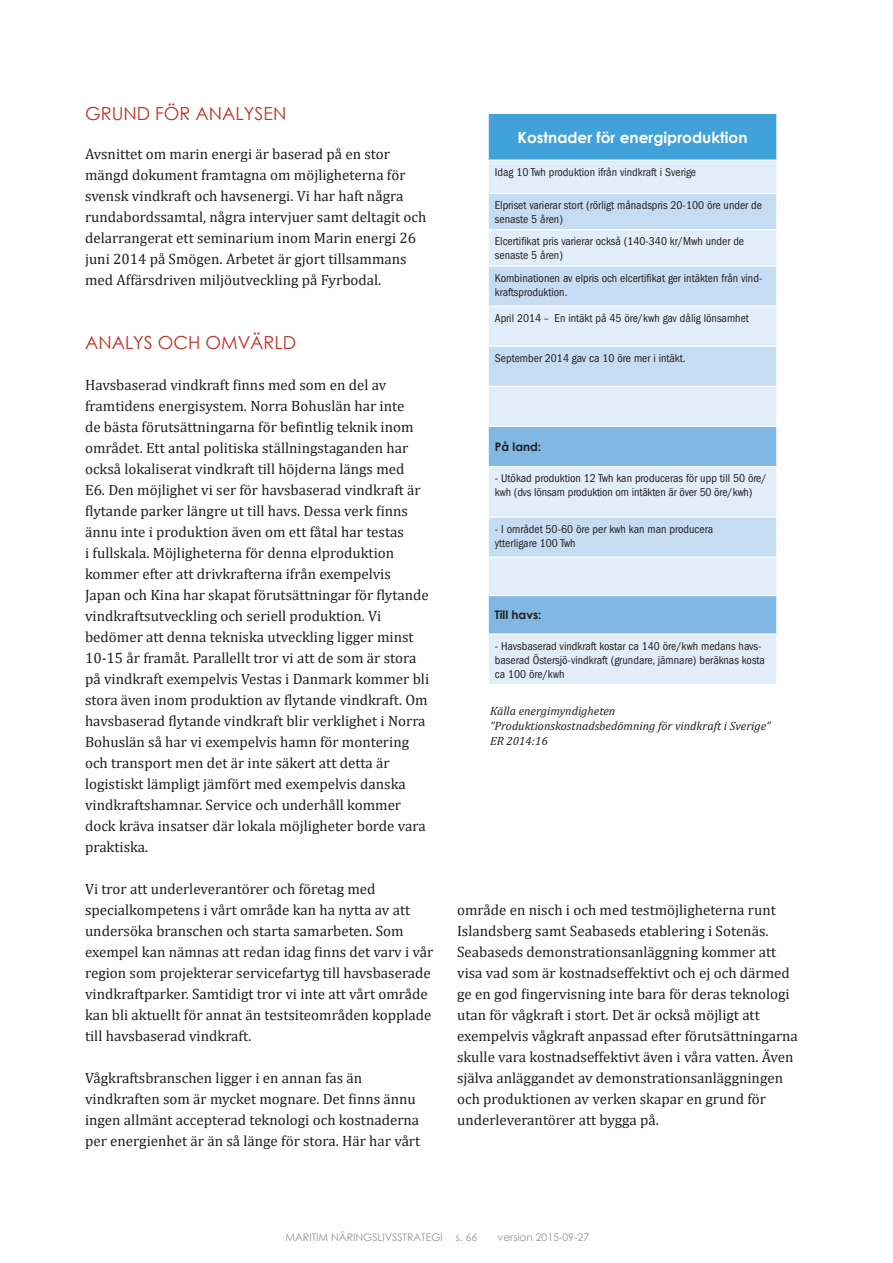
<style>
.page{position:relative;width:893px;height:1263px;background:#fff}
.page>*{position:absolute;margin:0;border:0;box-sizing:border-box;transform-origin:0 0}
.t1{font:18px "Century Gothic";color:#bf3127}
.t2{font:700 15.3px "Century Gothic";color:#fff}
.t3{font:15px/21px "Cambria";color:#231f20}
.t4{font:italic 12px/15px "Cambria";color:#231f20}
.t5{font:condensed 11.85px/14.1px "Franklin Gothic";color:#231f20}
.t6{font:700 11.85px "Century Gothic";color:#231f20}
.t7{font:10.5px "Century Gothic";color:#939598}
</style>
<div class="page">
<div style="left:488px;top:113px;width:289px;height:47px;background:#41a2da"></div>
<div style="left:489px;top:161px;width:287px;height:523px;background:#e1edf8"></div>
<svg style="left:489px;top:194px;width:287px;height:232px;background:#d3e4f5"></svg>
<svg style="left:489px;top:427px;width:287px;height:206px;background:#b7d5ee"></svg>
<hr style="left:488px;top:193px;width:289px;height:1px;background:#fff">
<hr style="left:488px;top:229px;width:289px;height:1px;background:#fff">
<hr style="left:488px;top:265px;width:289px;height:2px;background:#fff">
<hr style="left:488px;top:306px;width:289px;height:1px;background:#fff">
<hr style="left:488px;top:346px;width:289px;height:1px;background:#fff">
<hr style="left:488px;top:386px;width:289px;height:1px;background:#fff">
<hr style="left:488px;top:426px;width:289px;height:1px;background:#fff">
<hr style="left:488px;top:466px;width:289px;height:1px;background:#fff">
<hr style="left:488px;top:516px;width:289px;height:2px;background:#fff">
<hr style="left:488px;top:556px;width:289px;height:2px;background:#fff">
<hr style="left:488px;top:595px;width:289px;height:1px;background:#fff">
<hr style="left:488px;top:633px;width:289px;height:2px;background:#fff">
<hr style="left:488px;top:113px;width:289px;height:1px;background:#fff">
<hr style="left:488px;top:114px;width:1px;height:46px;background:#fff">
<hr style="left:776px;top:114px;width:1px;height:46px;background:#fff">
<p class="t1" style="left:85px;top:101px;width:203px">GRUND FÖR ANALYSEN</p>
<p class="t3" style="left:85px;top:143px;width:343px">Avsnittet om marin energi är baserad på en stor mängd dokument framtagna om möjligheterna för svensk vindkraft och havsenergi. Vi har haft några rundabordssamtal, några intervjuer samt deltagit och delarrangerat ett seminarium inom Marin energi 26 juni 2014 på Smögen. Arbetet är gjort tillsammans med Affärsdriven miljöutveckling på Fyrbodal.</p>
<p class="t1" style="left:85px;top:330px;width:213px">ANALYS OCH OMVÄRLD</p>
<p class="t3" style="left:85px;top:374px;width:346px">Havsbaserad vindkraft finns med som en del av framtidens energisystem. Norra Bohuslän har inte<br>de bästa förutsättningarna för befintlig teknik inom området. Ett antal politiska ställningstaganden har också lokaliserat vindkraft till höjderna längs med<br>E6. Den möjlighet vi ser för havsbaserad vindkraft är flytande parker längre ut till havs. Dessa verk finns ännu inte i produktion även om ett fåtal har testas<br>i fullskala. Möjligheterna för denna elproduktion kommer efter att drivkrafterna ifrån exempelvis Japan och Kina har skapat förutsättningar för flytande vindkraftsutveckling och seriell produktion. Vi bedömer att denna tekniska utveckling ligger minst 10-15 år framåt. Parallellt tror vi att de som är stora på vindkraft exempelvis Vestas i Danmark kommer bli stora även inom produktion av flytande vindkraft. Om havsbaserad flytande vindkraft blir verklighet i Norra Bohuslän så har vi exempelvis hamn för montering och transport men det är inte säkert att detta är logistiskt lämpligt jämfört med exempelvis danska vindkraftshamnar. Service och underhåll kommer dock kräva insatser där lokala möjligheter borde vara praktiska.</p>
<p class="t3" style="left:85px;top:878px;width:350px">Vi tror att underleverantörer och företag med specialkompetens i vårt område kan ha nytta av att undersöka branschen och starta samarbeten. Som exempel kan nämnas att redan idag finns det varv i vår region som projekterar servicefartyg till havsbaserade vindkraftparker. Samtidigt tror vi inte att vårt område kan bli aktuellt för annat än testsiteområden kopplade till havsbaserad vindkraft.</p>
<p class="t3" style="left:85px;top:1067px;width:337px">Vågkraftsbranschen ligger i en annan fas än vindkraften som är mycket mognare. Det finns ännu ingen allmänt accepterad teknologi och kostnaderna per energienhet är än så länge för stora. Här har vårt</p>
<p class="t2" style="left:517px;top:125px;width:232px">Kostnader för energiproduktion</p>
<p class="t5" style="left:495px;top:165px;width:203px">Idag 10 Twh produktion ifrån vindkraft i Sverige</p>
<p class="t5" style="left:495px;top:198px;width:269px">Elpriset varierar stort (rörligt månadspris 20-100 öre under de senaste 5 åren)</p>
<p class="t5" style="left:495px;top:234px;width:251px">Elcertifikat pris varierar också (140-340 kr/Mwh under de senaste 5 åren)</p>
<p class="t5" style="left:495px;top:271px;width:269px">Kombinationen av elpris och elcertifikat ger intäkten från vind&shy;kraftsproduktion.</p>
<p class="t5" style="left:495px;top:311px;width:256px">April 2014 – En intäkt på 45 öre/kwh gav dålig lönsamhet</p>
<p class="t5" style="left:495px;top:351px;width:192px">September 2014 gav ca 10 öre mer i intäkt.</p>
<p class="t6" style="left:495px;top:438px;width:48px">På land:</p>
<p class="t5" style="left:495px;top:471px;width:273px">- Utökad produktion 12 Twh kan produceras för upp till 50 öre/ kwh (dvs lönsam produktion om intäkten är över 50 öre/kwh)</p>
<p class="t5" style="left:495px;top:522px;width:220px">- I området 50-60 öre per kwh kan man producera ytterligare 100 Twh</p>
<p class="t6" style="left:495px;top:606px;width:48px">Till havs:</p>
<p class="t5" style="left:495px;top:639px;width:272px">- Havsbaserad vindkraft kostar ca 140 öre/kwh medans havs&shy;baserad Östersjö-vindkraft (grundare, jämnare) beräknas kosta ca 100 öre/kwh</p>
<p class="t4" style="left:490px;top:703px;width:282px">Källa energimyndigheten ”Produktionskostnadsbedömning för vindkraft i Sverige”<br>ER 2014:16</p>
<p class="t3" style="left:457px;top:899px;width:342px">område en nisch i och med testmöjligheterna runt Islandsberg samt Seabaseds etablering i Sotenäs.<br>Seabaseds demonstrationsanläggning kommer att visa vad som är kostnadseffektivt och ej och därmed ge en god fingervisning inte bara för deras teknologi utan för vågkraft i stort. Det är också möjligt att exempelvis vågkraft anpassad efter förutsättningarna skulle vara kostnadseffektivt även i våra vatten. Även själva anläggandet av demonstrationsanläggningen och produktionen av verken skapar en grund för underleverantörer att bygga på.</p>
<p class="t7" style="left:286px;top:1230px;width:193px">MARITIM NÄRINGSLIVSSTRATEGI s. 66</p>
<p class="t7" style="left:497px;top:1230px;width:93px">version 2015-09-27</p>
</div>
